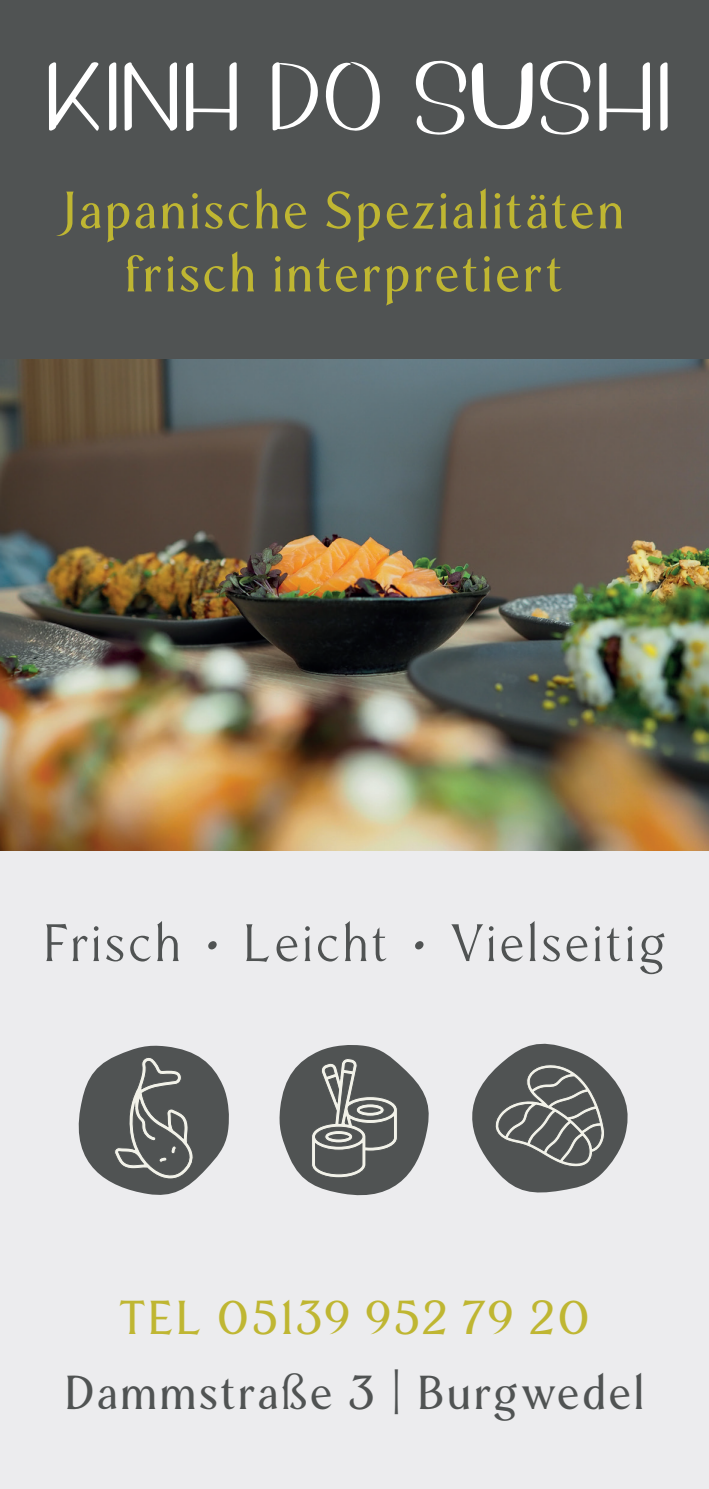
<style>
.page{position:relative;width:709px;height:1489px;background:#fff}
.page>*{position:absolute;margin:0;border:0;box-sizing:border-box;transform-origin:0 0}
.t1{font:95px "Handimoon";color:#fff}
.t2{font:52.5px/63px "Mondia";letter-spacing:.045em;color:#bfb632;text-align:center}
.t3{font:300 52.5px "Mondia";letter-spacing:.05em;color:#505353}
.t4{font:47.5px "Mondia";letter-spacing:.05em;color:#505353}
.t5{font:47.5px "Mondia";letter-spacing:.03em;color:#bfb632}
.s1{font-weight:400;font-style:italic}
</style>
<div class="page">
<div style="left:0;top:850px;width:709px;height:638px;background:#ececee"></div>
<img style="left:0;top:358px;width:709px;height:492px">
<div style="left:0;top:2px;width:709px;height:356px;background:#505353"></div>
<svg style="left:78px;top:1045px;width:151px;height:150px"></svg>
<svg style="left:279px;top:1045px;width:150px;height:151px"></svg>
<svg style="left:472px;top:1043px;width:156px;height:150px"></svg>
<h1 class="t1" style="left:41px;top:54px;width:628px">KINH DO SUSHI</h1>
<p class="t2" style="left:63px;top:179px;width:562px">Japanische Spezialitäten frisch interpretiert</p>
<p class="t3" style="left:43px;top:911px;width:624px">Frisch <span class="s1">•</span> Leicht <span class="s1">•</span> Vielseitig</p>
<p class="t5" style="left:119px;top:1288px;width:472px">TEL 05139 952 79 20</p>
<p class="t4" style="left:65px;top:1363px;width:581px">Dammstraße 3 | Burgwedel</p>
</div>
